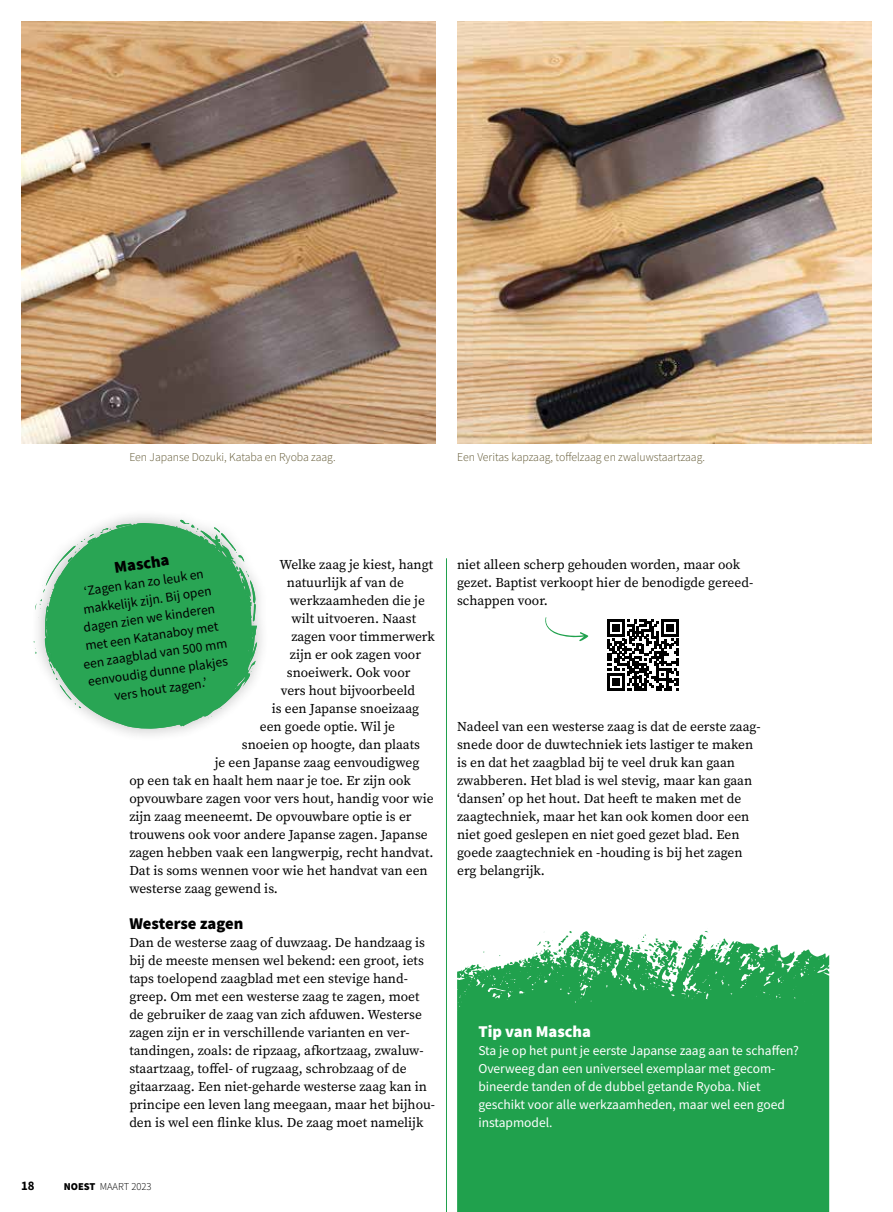
<style>
.page{position:relative;width:893px;height:1212px;background:#fff}
.page>*{position:absolute;margin:0;border:0;box-sizing:border-box;transform-origin:0 0}
.t1{font:900 16.5px "Source Sans Pro";color:#000}
.t2{font:900 16.5px "Source Sans Pro";color:#fff}
.t3{font:13.5px/18px "Source Serif Pro";color:#000}
.t4{font:13.5px/18px "Source Sans Pro";color:#fff}
.t5{font:13.5px/18px "Source Sans Pro";color:#000;text-align:center}
.t6{font:700 12.75px "Source Sans Pro";color:#000}
.t7{font:300 12px "Source Sans Pro";color:#5f5631}
.t8{font:300 10.5px "Source Sans Pro";color:#000}
.s1{font-weight:900}
</style>
<div class="page">
<img style="left:21px;top:21px;width:415px;height:422px">
<img style="left:457px;top:21px;width:415px;height:422px">
<hr style="left:446px;top:558px;width:1px;height:654px;background:#20a14d">
<svg style="left:457px;top:931px;width:372px;height:281px;background:#34a95d"></svg>
<div style="left:22px;top:506px;width:249px;height:238px;background:#000;opacity:.28"></div>
<svg style="left:45px;top:523px;width:212px;height:206px;background:#48b16c"></svg>
<svg style="left:34px;top:641px;width:3px;height:13px"></svg>
<svg style="left:209px;top:716px;width:4px;height:3px"></svg>
<svg style="left:35px;top:599px;width:7px;height:11px"></svg>
<svg style="left:100px;top:523px;width:32px;height:10px"></svg>
<svg style="left:49px;top:663px;width:33px;height:45px"></svg>
<svg style="left:176px;top:519px;width:29px;height:18px"></svg>
<svg style="left:42px;top:534px;width:52px;height:59px"></svg>
<svg style="left:213px;top:527px;width:43px;height:97px"></svg>
<svg style="left:545px;top:617px;width:43px;height:24px"></svg>
<svg style="left:607px;top:619px;width:72px;height:71px"></svg>
<p class="t7" style="left:129px;top:450px;width:208px">Een Japanse Dozuki, Kataba en Ryoba zaag.</p>
<p class="t7" style="left:457px;top:450px;width:249px">Een Veritas kapzaag, toffelzaag en zwaluwstaartzaag.</p>
<p class="t1" style="left:113px;top:556px;width:57px;rotate:-8deg">Mascha</p>
<p class="t5" style="left:71px;top:585px;width:147px;rotate:-9deg">‘Zagen kan zo leuk en makkelijk zijn. Bij open dagen zien we kinderen met een Katanaboy met een zaagblad van 500 mm eenvoudig dunne plakjes vers hout zagen.’</p>
<p class="t3" style="left:279px;top:556px;width:155px">Welke zaag je kiest, hangt</p>
<p class="t3" style="left:287px;top:574px;width:119px">natuurlijk af van de</p>
<p class="t3" style="left:290px;top:592px;width:137px">werkzaamheden die je</p>
<p class="t3" style="left:291px;top:610px;width:126px">wilt uitvoeren. Naast</p>
<p class="t3" style="left:291px;top:628px;width:145px">zagen voor timmerwerk</p>
<p class="t3" style="left:290px;top:646px;width:133px">zijn er ook zagen voor</p>
<p class="t3" style="left:287px;top:664px;width:125px">snoeiwerk. Ook voor</p>
<p class="t3" style="left:281px;top:682px;width:136px">vers hout bijvoorbeeld</p>
<p class="t3" style="left:272px;top:700px;width:149px">is een Japanse snoeizaag</p>
<p class="t3" style="left:260px;top:718px;width:137px">een goede optie. Wil je</p>
<p class="t3" style="left:242px;top:736px;width:180px">snoeien op hoogte, dan plaats</p>
<p class="t3" style="left:215px;top:754px;width:206px">je een Japanse zaag eenvoudigweg</p>
<p class="t3" style="left:129px;top:771px;width:283px">op een tak en haalt hem naar je toe. Er zijn ook</p>
<p class="t3" style="left:129px;top:789px;width:306px">opvouwbare zagen voor vers hout, handig voor wie</p>
<p class="t3" style="left:129px;top:807px;width:284px">zijn zaag meeneemt. De opvouwbare optie is er</p>
<p class="t3" style="left:129px;top:825px;width:300px">trouwens ook voor andere Japanse zagen. Japanse</p>
<p class="t3" style="left:129px;top:843px;width:306px">zagen hebben vaak een langwerpig, recht handvat.</p>
<p class="t3" style="left:129px;top:861px;width:300px">Dat is soms wennen voor wie het handvat van een</p>
<p class="t3" style="left:129px;top:879px;width:150px">westerse zaag gewend is.</p>
<p class="t1" style="left:129px;top:912px;width:115px">Westerse zagen</p>
<p class="t3" style="left:129px;top:934px;width:307px">Dan de westerse zaag of duwzaag. De handzaag is bij de meeste mensen wel bekend: een groot, iets taps toelopend zaagblad met een stevige hand&shy;greep. Om met een westerse zaag te zagen, moet de gebruiker de zaag van zich afduwen. Westerse zagen zijn er in verschillende varianten en ver&shy;tandingen, zoals: de ripzaag, afkortzaag, zwaluw&shy;staartzaag, toffel- of rugzaag, schrobzaag of de gitaarzaag. Een niet-geharde westerse zaag kan in principe een leven lang meegaan, maar het bijhou&shy;den is wel een flinke klus. De zaag moet namelijk</p>
<p class="t6" style="left:21px;top:1177px;width:15px">18</p>
<p class="t8" style="left:64px;top:1180px;width:89px"><span class="s1">NOEST</span> MAART 2023</p>
<p class="t3" style="left:457px;top:556px;width:298px">niet alleen scherp gehouden worden, maar ook gezet. Baptist verkoopt hier de benodigde gereed&shy;schappen voor.</p>
<p class="t3" style="left:457px;top:717px;width:305px">Nadeel van een westerse zaag is dat de eerste zaag&shy;snede door de duwtechniek iets lastiger te maken is en dat het zaagblad bij te veel druk kan gaan zwabberen. Het blad is wel stevig, maar kan gaan ‘dansen’ op het hout. Dat heeft te maken met de zaagtechniek, maar het kan ook komen door een niet goed geslepen en niet goed gezet blad. Een goede zaagtechniek en -houding is bij het zagen erg belangrijk.</p>
<p class="t2" style="left:478px;top:1020px;width:114px">Tip van Mascha</p>
<p class="t4" style="left:478px;top:1041px;width:322px">Sta je op het punt je eerste Japanse zaag aan te schaffen?<br>Overweeg dan een universeel exemplaar met gecom&shy;bineerde tanden of de dubbel getande Ryoba. Niet geschikt voor alle werkzaamheden, maar wel een goed instapmodel.</p>
</div>
